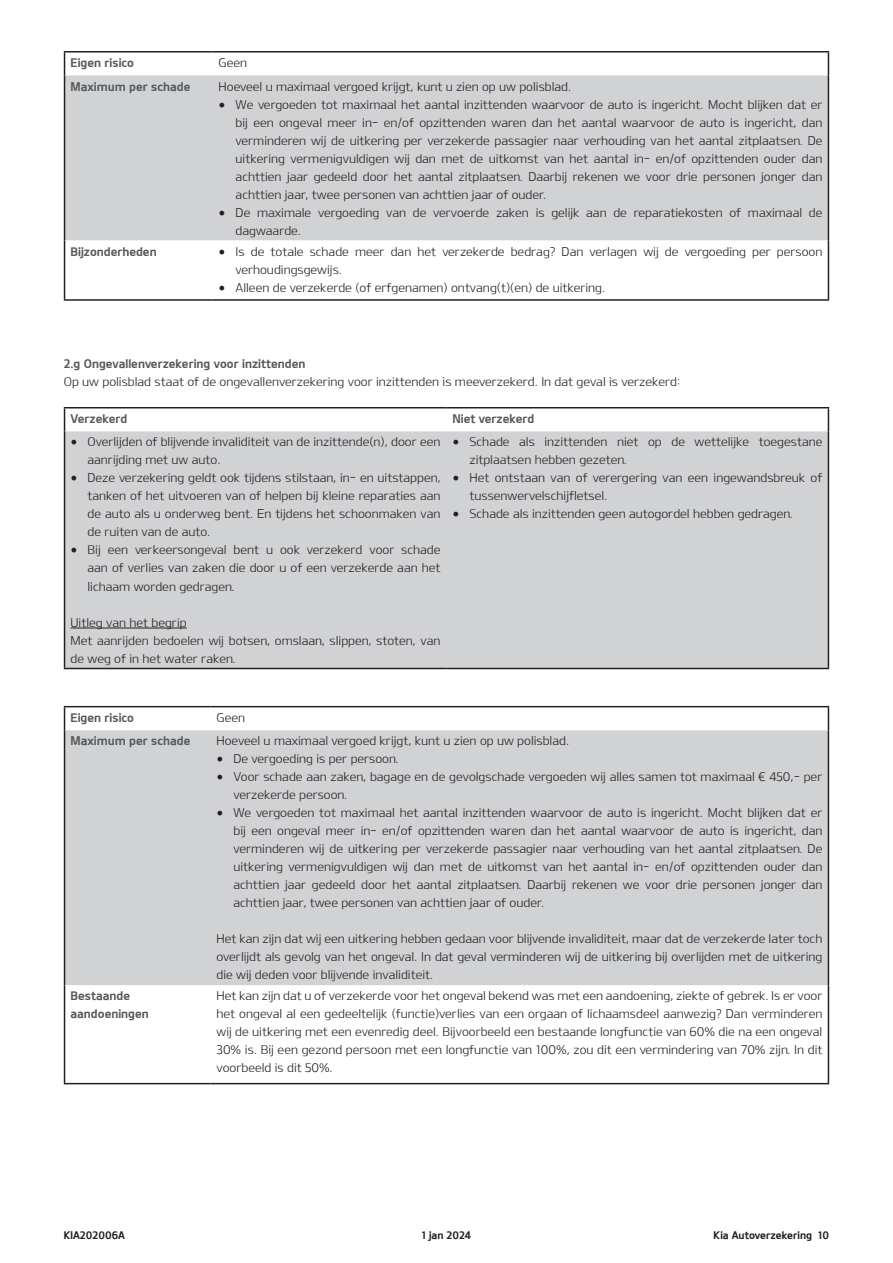
<style>
.page{position:relative;width:893px;height:1263px;background:#fff}
.page>*{position:absolute;margin:0;border:0;box-sizing:border-box;transform-origin:0 0}
.t1{font:12px/18px "KIAL";color:#231f20}
.t2{font:12px/18px "KIAB";color:#57585a}
.t3{font:10.5px "KIAB";color:#231f20}
.s1{font-family:"Minion Pro";font-size:18px}
</style>
<div class="page">
<div style="left:65px;top:75px;width:763px;height:166px;background:#d1d2d4"></div>
<svg style="left:64px;top:53px;width:1px;height:22px"></svg>
<hr style="left:64px;top:51px;width:149px;height:2px;background:#231f20">
<hr style="left:213px;top:51px;width:616px;height:2px;background:#231f20">
<svg style="left:828px;top:53px;width:1px;height:22px"></svg>
<hr style="left:64px;top:75px;width:1px;height:166px;background:#231f20">
<hr style="left:828px;top:75px;width:1px;height:166px;background:#231f20">
<hr style="left:64px;top:241px;width:1px;height:58px;background:#231f20">
<hr style="left:64px;top:299px;width:149px;height:2px;background:#231f20">
<hr style="left:828px;top:241px;width:1px;height:58px;background:#231f20">
<hr style="left:213px;top:299px;width:616px;height:2px;background:#231f20">
<div style="left:65px;top:730px;width:763px;height:255px;background:#d1d2d4"></div>
<svg style="left:65px;top:985px;width:763px;height:98px"></svg>
<svg style="left:64px;top:707px;width:1px;height:23px"></svg>
<hr style="left:64px;top:706px;width:146px;height:1px;background:#231f20">
<hr style="left:210px;top:706px;width:619px;height:1px;background:#231f20">
<svg style="left:828px;top:707px;width:1px;height:23px"></svg>
<hr style="left:64px;top:730px;width:1px;height:255px;background:#231f20">
<hr style="left:828px;top:730px;width:1px;height:255px;background:#231f20">
<hr style="left:64px;top:985px;width:1px;height:98px;background:#231f20">
<hr style="left:828px;top:985px;width:1px;height:98px;background:#231f20">
<hr style="left:64px;top:1083px;width:146px;height:1px;background:#231f20">
<hr style="left:210px;top:1083px;width:619px;height:1px;background:#231f20">
<div style="left:65px;top:431px;width:763px;height:237px;background:#d1d2d4"></div>
<svg style="left:64px;top:408px;width:1px;height:23px"></svg>
<hr style="left:64px;top:407px;width:382px;height:1px;background:#231f20">
<hr style="left:446px;top:407px;width:383px;height:1px;background:#231f20">
<svg style="left:828px;top:408px;width:1px;height:23px"></svg>
<hr style="left:64px;top:431px;width:1px;height:237px;background:#231f20">
<hr style="left:64px;top:668px;width:382px;height:1px;background:#231f20">
<hr style="left:828px;top:431px;width:1px;height:237px;background:#231f20">
<hr style="left:446px;top:668px;width:383px;height:1px;background:#231f20">
<hr style="left:71px;top:628px;width:116px;height:1px;background:#231f20">
<p class="t2" style="left:71px;top:53px;width:65px">Eigen risico</p>
<p class="t1" style="left:219px;top:53px;width:30px">Geen</p>
<p class="t2" style="left:71px;top:77px;width:121px">Maximum per schade</p>
<p class="t1" style="left:219px;top:77px;width:354px">Hoeveel u maximaal vergoed krijgt, kunt u zien op uw polisblad.</p>
<p class="t1" style="left:236px;top:95px;width:588px;text-align:justify;text-indent:-17px"><span class="s1">•</span> We vergoeden tot maximaal het aantal inzittenden waarvoor de auto is ingericht. Mocht blijken dat er bij een ongeval meer in- en/of opzittenden waren dan het aantal waarvoor de auto is ingericht, dan verminderen wij de uitkering per verzekerde passagier naar verhouding van het aantal zitplaatsen. De uitkering vermenigvuldigen wij dan met de uitkomst van het aantal in- en/of opzittenden ouder dan achttien jaar gedeeld door het aantal zitplaatsen. Daarbij rekenen we voor drie personen jonger dan achttien jaar, twee personen van achttien jaar of ouder.</p>
<p class="t1" style="left:236px;top:203px;width:588px;text-indent:-17px"><span class="s1">•</span> De maximale vergoeding van de vervoerde zaken is gelijk aan de reparatiekosten of maximaal de dagwaarde.</p>
<p class="t2" style="left:71px;top:242px;width:88px">Bijzonderheden</p>
<p class="t1" style="left:236px;top:242px;width:588px;text-indent:-17px"><span class="s1">•</span> Is de totale schade meer dan het verzekerde bedrag? Dan verlagen wij de vergoeding per persoon verhoudingsgewijs.</p>
<p class="t1" style="left:219px;top:278px;width:388px"><span class="s1">•</span> Alleen de verzekerde (of erfgenamen) ontvang(t)(en) de uitkering.</p>
<p class="t2" style="left:64px;top:355px;width:243px">2.g Ongevallenverzekering voor inzittenden</p>
<p class="t1" style="left:64px;top:373px;width:618px">Op uw polisblad staat of de ongevallenverzekering voor inzittenden is meeverzekerd. In dat geval is verzekerd:</p>
<p class="t2" style="left:71px;top:409px;width:58px">Verzekerd</p>
<p class="t2" style="left:452px;top:409px;width:83px">Niet verzekerd</p>
<p class="t1" style="left:88px;top:433px;width:354px;text-indent:-17px"><span class="s1">•</span> Overlijden of blijvende invaliditeit van de inzittende(n), door een aanrijding met uw auto.</p>
<p class="t1" style="left:88px;top:469px;width:354px;text-align:justify;text-indent:-17px"><span class="s1">•</span> Deze verzekering geldt ook tijdens stilstaan, in- en uitstappen, tanken of het uitvoeren van of helpen bij kleine reparaties aan de auto als u onderweg bent. En tijdens het schoonmaken van de ruiten van de auto.</p>
<p class="t1" style="left:88px;top:541px;width:354px;text-align:justify;text-indent:-17px"><span class="s1">•</span> Bij een verkeersongeval bent u ook verzekerd voor schade aan of verlies van zaken die door u of een verzekerde aan het lichaam worden gedragen.</p>
<p class="t1" style="left:71px;top:613px;width:118px">Uitleg van het begrip</p>
<p class="t1" style="left:71px;top:631px;width:371px">Met aanrijden bedoelen wij botsen, omslaan, slippen, stoten, van de weg of in het water raken.</p>
<p class="t1" style="left:469px;top:433px;width:354px;text-indent:-17px"><span class="s1">•</span> Schade als inzittenden niet op de wettelijke toegestane zitplaatsen hebben gezeten.</p>
<p class="t1" style="left:469px;top:469px;width:354px;text-indent:-17px"><span class="s1">•</span> Het ontstaan van of verergering van een ingewandsbreuk of tussenwervelschijfletsel.</p>
<p class="t1" style="left:452px;top:505px;width:342px"><span class="s1">•</span> Schade als inzittenden geen autogordel hebben gedragen.</p>
<p class="t2" style="left:71px;top:708px;width:65px">Eigen risico</p>
<p class="t1" style="left:216px;top:708px;width:30px">Geen</p>
<p class="t2" style="left:71px;top:732px;width:121px">Maximum per schade</p>
<p class="t1" style="left:216px;top:732px;width:354px">Hoeveel u maximaal vergoed krijgt, kunt u zien op uw polisblad.</p>
<p class="t1" style="left:216px;top:750px;width:184px"><span class="s1">•</span> De vergoeding is per persoon.</p>
<p class="t1" style="left:233px;top:768px;width:590px;text-indent:-17px"><span class="s1">•</span> Voor schade aan zaken, bagage en de gevolgschade vergoeden wij alles samen tot maximaal € 450,- per verzekerde persoon.</p>
<p class="t1" style="left:233px;top:804px;width:590px;text-align:justify;text-indent:-17px"><span class="s1">•</span> We vergoeden tot maximaal het aantal inzittenden waarvoor de auto is ingericht. Mocht blijken dat er bij een ongeval meer in- en/of opzittenden waren dan het aantal waarvoor de auto is ingericht, dan verminderen wij de uitkering per verzekerde passagier naar verhouding van het aantal zitplaatsen. De uitkering vermenigvuldigen wij dan met de uitkomst van het aantal in- en/of opzittenden ouder dan achttien jaar gedeeld door het aantal zitplaatsen. Daarbij rekenen we voor drie personen jonger dan achttien jaar, twee personen van achttien jaar of ouder.</p>
<p class="t1" style="left:216px;top:930px;width:607px;text-align:justify">Het kan zijn dat wij een uitkering hebben gedaan voor blijvende invaliditeit, maar dat de verzekerde later toch overlijdt als gevolg van het ongeval. In dat geval verminderen wij de uitkering bij overlijden met de uitkering die wij deden voor blijvende invaliditeit.</p>
<p class="t2" style="left:71px;top:987px;width:80px">Bestaande aandoeningen</p>
<p class="t1" style="left:216px;top:987px;width:607px;text-align:justify">Het kan zijn dat u of verzekerde voor het ongeval bekend was met een aandoening, ziekte of gebrek. Is er voor het ongeval al een gedeeltelijk (functie)verlies van een orgaan of lichaamsdeel aanwezig? Dan verminderen wij de uitkering met een evenredig deel. Bijvoorbeeld een bestaande longfunctie van 60% die na een ongeval 30% is. Bij een gezond persoon met een longfunctie van 100%, zou dit een vermindering van 70% zijn. In dit voorbeeld is dit 50%.</p>
<p class="t3" style="left:64px;top:1228px;width:63px">KIA202006A</p>
<p class="t3" style="left:422px;top:1228px;width:51px">1 jan 2024</p>
<p class="t3" style="left:714px;top:1228px;width:117px">Kia Autoverzekering 10</p>
</div>
